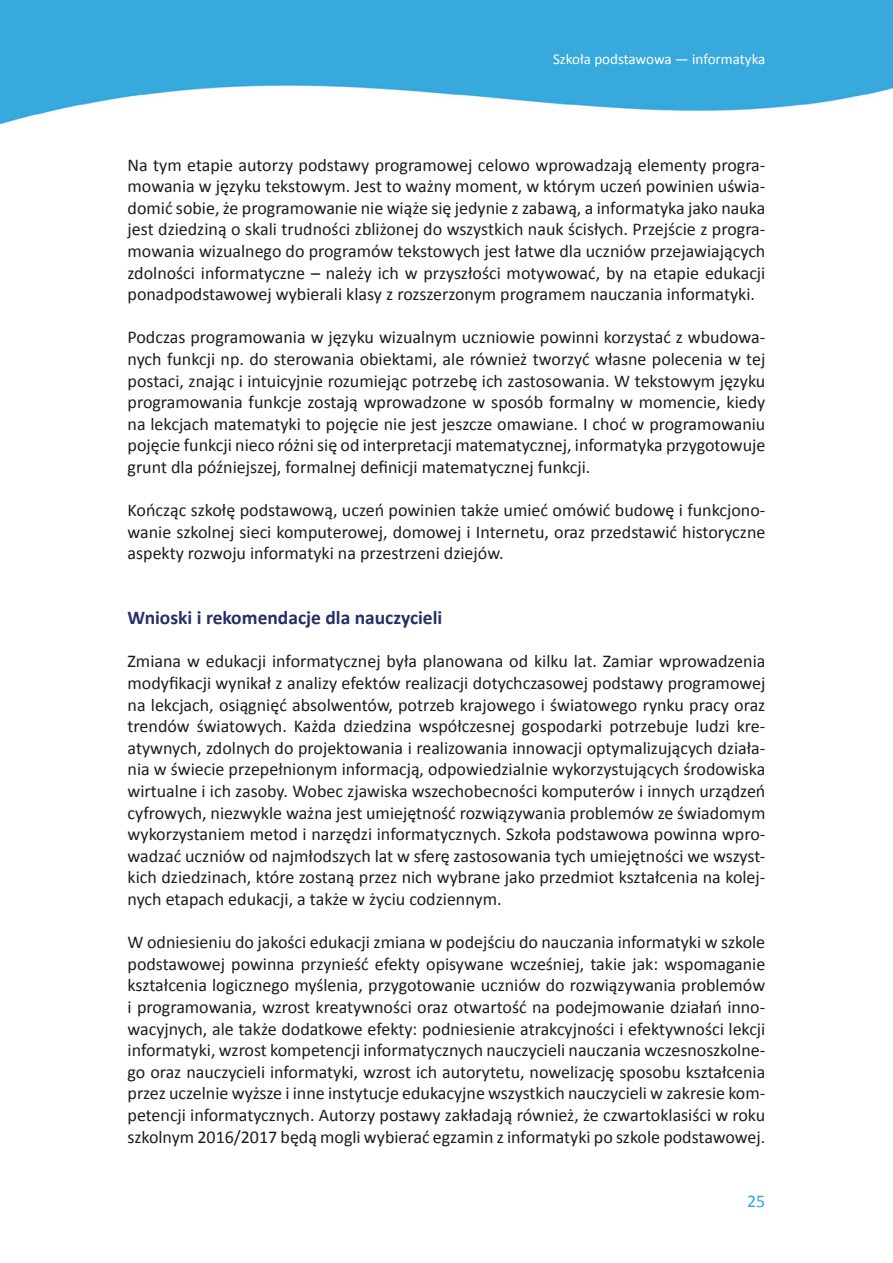
<style>
.page{position:relative;width:893px;height:1263px;background:#fff}
.page>*{position:absolute;margin:0;border:0;box-sizing:border-box;transform-origin:0 0}
.Srodtytul_numeracja{font:700 19.5px "Calibri";color:#272e66}
.Tekst_podstawowy{font:18px/21.6px "Calibri";color:#1d1d1b;text-align:justify}
.t1{font:18px "Calibri";color:#30a8df}
.t2{font:15px "Calibri";color:#fff}
</style>
<div class="page">
<img style="left:0;top:0;width:893px;height:123px">
<p class="t2" style="left:553px;top:50px;width:214px">Szkoła podstawowa — informatyka</p>
<p class="Tekst_podstawowy" style="left:128px;top:154px;width:639px">Na tym etapie autorzy podstawy programowej celowo wprowadzają elementy progra&shy;mowania w języku tekstowym. Jest to ważny moment, w którym uczeń powinien uświa&shy;domić sobie, że programowanie nie wiąże się jedynie z zabawą, a informatyka jako nauka jest dziedziną o skali trudności zbliżonej do wszystkich nauk ścisłych. Przejście z progra&shy;mowania wizualnego do programów tekstowych jest łatwe dla uczniów przejawiających zdolności informatyczne – należy ich w przyszłości motywować, by na etapie edukacji ponadpodstawowej wybierali klasy z rozszerzonym programem nauczania informatyki.</p>
<p class="Tekst_podstawowy" style="left:128px;top:327px;width:639px">Podczas programowania w języku wizualnym uczniowie powinni korzystać z wbudowa&shy;nych funkcji np. do sterowania obiektami, ale również tworzyć własne polecenia w tej postaci, znając i intuicyjnie rozumiejąc potrzebę ich zastosowania. W tekstowym języku programowania funkcje zostają wprowadzone w sposób formalny w momencie, kiedy na lekcjach matematyki to pojęcie nie jest jeszcze omawiane. I choć w programowaniu pojęcie funkcji nieco różni się od interpretacji matematycznej, informatyka przygotowuje grunt dla późniejszej, formalnej definicji matematycznej funkcji.</p>
<p class="Tekst_podstawowy" style="left:128px;top:499px;width:639px">Kończąc szkołę podstawową, uczeń powinien także umieć omówić budowę i funkcjono&shy;wanie szkolnej sieci komputerowej, domowej i Internetu, oraz przedstawić historyczne aspekty rozwoju informatyki na przestrzeni dziejów.</p>
<p class="Srodtytul_numeracja" style="left:128px;top:605px;width:316px">Wnioski i rekomendacje dla nauczycieli</p>
<p class="Tekst_podstawowy" style="left:128px;top:651px;width:639px">Zmiana w edukacji informatycznej była planowana od kilku lat. Zamiar wprowadzenia modyfikacji wynikał z analizy efektów realizacji dotychczasowej podstawy programowej na lekcjach, osiągnięć absolwentów, potrzeb krajowego i światowego rynku pracy oraz trendów światowych. Każda dziedzina współczesnej gospodarki potrzebuje ludzi kre&shy;atywnych, zdolnych do projektowania i realizowania innowacji optymalizujących działa&shy;nia w świecie przepełnionym informacją, odpowiedzialnie wykorzystujących środowiska wirtualne i ich zasoby. Wobec zjawiska wszechobecności komputerów i innych urządzeń cyfrowych, niezwykle ważna jest umiejętność rozwiązywania problemów ze świadomym wykorzystaniem metod i narzędzi informatycznych. Szkoła podstawowa powinna wpro&shy;wadzać uczniów od najmłodszych lat w sferę zastosowania tych umiejętności we wszyst&shy;kich dziedzinach, które zostaną przez nich wybrane jako przedmiot kształcenia na kolej&shy;nych etapach edukacji, a także w życiu codziennym.</p>
<p class="Tekst_podstawowy" style="left:128px;top:931px;width:639px">W odniesieniu do jakości edukacji zmiana w podejściu do nauczania informatyki w szkole podstawowej powinna przynieść efekty opisywane wcześniej, takie jak: wspomaganie kształcenia logicznego myślenia, przygotowanie uczniów do rozwiązywania problemów i programowania, wzrost kreatywności oraz otwartość na podejmowanie działań inno&shy;wacyjnych, ale także dodatkowe efekty: podniesienie atrakcyjności i efektywności lekcji informatyki, wzrost kompetencji informatycznych nauczycieli nauczania wczesnoszkolne&shy;go oraz nauczycieli informatyki, wzrost ich autorytetu, nowelizację sposobu kształcenia przez uczelnie wyższe i inne instytucje edukacyjne wszystkich nauczycieli w zakresie kom&shy;petencji informatycznych. Autorzy postawy zakładają również, że czwartoklasiści w roku szkolnym 2016/2017 będą mogli wybierać egzamin z informatyki po szkole podstawowej.</p>
<p class="t1" style="left:747px;top:1190px;width:20px">25</p>
</div>
